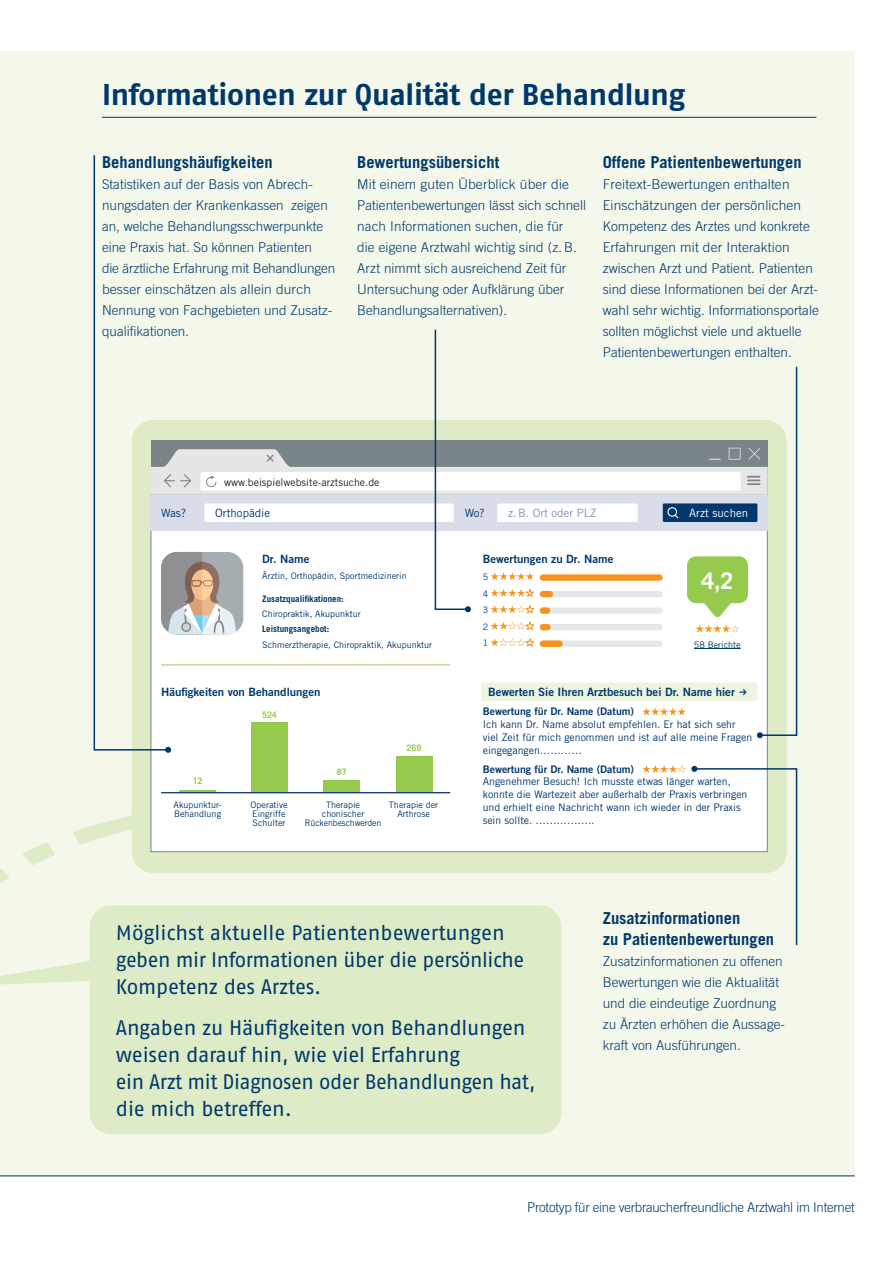
<style>
.page{position:relative;width:893px;height:1263px;background:#fff}
.page>*{position:absolute;margin:0;border:0;box-sizing:border-box;transform-origin:0 0}
.t1{font:700 30px "Fago No";letter-spacing:-.01em;color:#01386b}
.t2{font:700 22.95px "Trade Gothic";color:#fff}
.t3{font:21px/27px "Fago No";letter-spacing:-.015em;color:#01386b}
.t4{font:700 16.5px/21px "Trade Gothic";color:#01386b}
.t5{font:300 13.5px/21px "Trade Gothic";color:#01386b}
.t6{font:300 13.5px "Trade Gothic";letter-spacing:-.02em;color:#01386b}
.t7{font:11.55px "Trade Gothic Bold Two";color:#01386b}
.t8{font:11.55px "Trade Gothic";color:#01386b}
.t9{font:11.55px "Trade Gothic";color:#8492b4}
.t10{font:11.55px "Trade Gothic";color:#fff}
.t11{font:10.5px/12.8px "Trade Gothic";color:#01386b}
.t12{font:10.5px "Trade Gothic Bold Two";color:#01386b}
.t13{font:10.5px "Trade Gothic";color:#231f20}
.t14{font:9px/9px "Trade Gothic";color:#01386b}
.t15{font:700 9px "Trade Gothic";color:#01386b}
.t16{font:700 8.85px "Trade Gothic";color:#96ca4e}
.t17{font:8.85px/16.6px "Trade Gothic";color:#01386b;text-align:justify}
</style>
<div class="page">
<div style="left:0;top:51px;width:855px;height:1125px;background:#f3f8eb"></div>
<div style="left:90px;top:905px;width:471px;height:229px;background:#ddecc7;border-radius:21px"></div>
<div style="left:132px;top:420px;width:655px;height:453px;background:#ddecc7;border-radius:21px"></div>
<svg style="left:0;top:959px;width:90px;height:25px"></svg>
<hr style="left:102px;top:117px;width:714px;height:1px;background:#01386b">
<hr style="left:0;top:1175px;width:855px;height:1px;background:#01386b">
<div style="left:151px;top:494px;width:616px;height:358px;background:#fff;border:1px solid #7a858a"></div>
<hr style="left:179px;top:790px;width:36px;height:2px;background:#96ca4e">
<div style="left:251px;top:723px;width:37px;height:69px;background:#96ca4e"></div>
<div style="left:324px;top:780px;width:36px;height:12px;background:#96ca4e"></div>
<div style="left:396px;top:756px;width:36px;height:36px;background:#96ca4e"></div>
<hr style="left:161px;top:792px;width:289px;height:1px;background:#01386b">
<svg style="left:0;top:842px;width:55px;height:42px"></svg>
<svg style="left:73px;top:815px;width:59px;height:30px"></svg>
<svg style="left:643px;top:765px;width:155px;height:181px"></svg>
<svg style="left:93px;top:155px;width:76px;height:596px"></svg>
<svg style="left:165px;top:747px;width:6px;height:6px"></svg>
<svg style="left:151px;top:328px;width:647px;height:410px"></svg>
<h1 class="t1" style="left:102px;top:77px;width:585px">Informationen zur Qualität der Behandlung</h1>
<p class="t4" style="left:102px;top:151px;width:172px">Behandlungshäufigkeiten</p>
<p class="t5" style="left:102px;top:174px;width:235px">Statistiken auf der Basis von Abrech&shy;nungsdaten der Krankenkassen zeigen an, welche Behandlungsschwerpunkte eine Praxis hat. So können Patienten<br>die ärztliche Erfahrung mit Behandlungen besser einschätzen als allein durch Nennung von Fachgebieten und Zusatz&shy;qualifikationen.</p>
<p class="t4" style="left:357px;top:151px;width:144px">Bewertungsübersicht</p>
<p class="t5" style="left:357px;top:174px;width:230px">Mit einem guten Überblick über die Patientenbewertungen lässt sich schnell nach Informationen suchen, die für<br>die eigene Arztwahl wichtig sind (z.B.<br>Arzt nimmt sich ausreichend Zeit für Untersuchung oder Aufklärung über Behandlungsalternativen).</p>
<p class="t4" style="left:603px;top:151px;width:200px">Offene Patientenbewertungen</p>
<p class="t5" style="left:603px;top:174px;width:218px">Freitext-Bewertungen enthalten Einschätzungen der persönlichen Kompetenz des Arztes und konkrete Erfahrungen mit der Interaktion zwischen Arzt und Patient. Patienten sind diese Informationen bei der Arzt&shy;wahl sehr wichtig. Informationsportale sollten möglichst viele und aktuelle Patientenbewertungen enthalten.</p>
<p class="t13" style="left:224px;top:476px;width:157px">www.beispielwebsite-arztsuche.de</p>
<p class="t8" style="left:161px;top:506px;width:27px">Was?</p>
<p class="t8" style="left:215px;top:506px;width:56px">Orthopädie</p>
<p class="t8" style="left:465px;top:506px;width:21px">Wo?</p>
<p class="t9" style="left:508px;top:506px;width:90px">z.B. Ort oder PLZ</p>
<p class="t10" style="left:689px;top:506px;width:60px">Arzt suchen</p>
<p class="t7" style="left:262px;top:552px;width:49px">Dr. Name</p>
<p class="t14" style="left:262px;top:571px;width:146px">Ärztin, Orthopädin, Sportmedizinerin</p>
<p class="t15" style="left:262px;top:593px;width:83px">Zusatzqualifikationen:</p>
<p class="t14" style="left:262px;top:609px;width:100px">Chiropraktik, Akupunktur</p>
<p class="t15" style="left:262px;top:623px;width:68px">Leistungsangebot:</p>
<p class="t14" style="left:262px;top:640px;width:171px">Schmerztherapie, Chiropraktik, Akupunktur</p>
<p class="t7" style="left:161px;top:685px;width:161px">Häufigkeiten von Behandlungen</p>
<p class="t16" style="left:193px;top:776px;width:11px">12</p>
<p class="t14" style="left:174px;top:801px;width:50px">Akupunktur-<br>Behandlung</p>
<p class="t16" style="left:262px;top:709px;width:16px">524</p>
<p class="t14" style="left:251px;top:801px;width:38px">Operative<br>Eingriffe<br>Schulter</p>
<p class="t16" style="left:337px;top:766px;width:11px">87</p>
<p class="t16" style="left:407px;top:742px;width:16px">269</p>
<p class="t14" style="left:305px;top:801px;width:78px;text-align:center">Therapie chonischer<br>Rückenbeschwerden</p>
<p class="t14" style="left:389px;top:801px;width:51px;text-align:center">Therapie der<br>Arthrose</p>
<p class="t7" style="left:483px;top:552px;width:132px">Bewertungen zu Dr. Name</p>
<p class="t17" style="left:483px;top:568px;width:7px">5<br>4<br>3<br>2<br>1</p>
<h2 class="t2" style="left:701px;top:567px;width:33px">4,2</h2>
<p class="t14" style="left:694px;top:640px;width:48px">58 Berichte</p>
<p class="t7" style="left:488px;top:685px;width:248px">Bewerten Sie Ihren Arztbesuch bei Dr. Name hier</p>
<p class="t12" style="left:483px;top:705px;width:153px">Bewertung für Dr. Name (Datum)</p>
<p class="t11" style="left:483px;top:718px;width:271px">Ich kann Dr. Name absolut empfehlen. Er hat sich sehr viel Zeit für mich genommen und ist auf alle meine Fragen eingegangen…………</p>
<p class="t12" style="left:483px;top:762px;width:153px">Bewertung für Dr. Name (Datum)</p>
<p class="t11" style="left:483px;top:775px;width:266px">Angenehmer Besuch! Ich musste etwas länger warten, konnte die Wartezeit aber außerhalb der Praxis verbringen und erhielt eine Nachricht wann ich wieder in der Praxis sein sollte. ……………..</p>
<h3 class="t3" style="left:116px;top:919px;width:410px">Möglichst aktuelle Patientenbewertungen geben mir Informationen über die persönliche<br>Kompetenz des Arztes.</h3>
<h3 class="t3" style="left:116px;top:1013px;width:421px">Angaben zu Häufigkeiten von Behandlungen weisen darauf hin, wie viel Erfahrung<br>ein Arzt mit Diagnosen oder Behandlungen hat, die mich betreffen.</h3>
<p class="t4" style="left:603px;top:907px;width:173px">Zusatzinformationen<br>zu Patientenbewertungen</p>
<p class="t5" style="left:603px;top:951px;width:184px">Zusatzinformationen zu offenen<br>Bewertungen wie die Aktualität und die eindeutige Zuordnung zu Ärzten erhöhen die Aussage&shy;kraft von Ausführungen.</p>
<p class="t6" style="left:527px;top:1199px;width:329px">Prototyp für eine verbraucherfreundliche Arztwahl im Internet</p>
</div>
